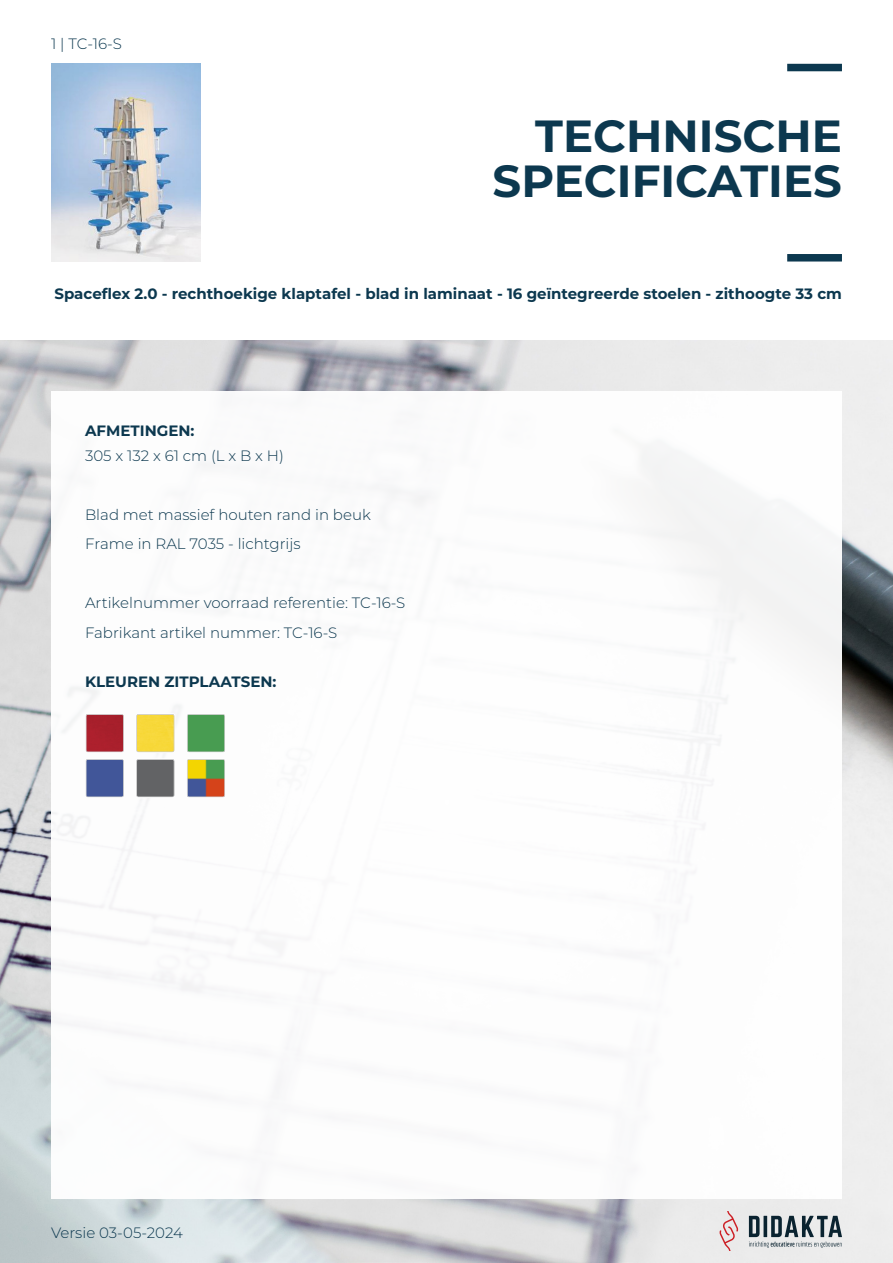
<style>
.page{position:relative;width:893px;height:1263px;background:#fff}
.page>*{position:absolute;margin:0;border:0;box-sizing:border-box;transform-origin:0 0}
.t1{font:700 45px/45px "Montserrat";color:#0c384f;text-align:right}
.Platte_tekst{font:300 15px "Montserrat";color:#0c384f}
.Titel_3{font:700 15px "Montserrat";color:#0c384f}
</style>
<div class="page">
<img style="left:0;top:340px;width:893px;height:923px">
<div style="left:51px;top:391px;width:791px;height:808px;background:#fff"></div>
<svg style="left:719px;top:1212px;width:19px;height:38px"></svg>
<svg style="left:749px;top:1216px;width:93px;height:32px;background:#97a0a5"></svg>
<div style="left:787px;top:64px;width:55px;height:7px;background:#0c384f"></div>
<div style="left:787px;top:254px;width:55px;height:7px;background:#0c384f"></div>
<svg style="left:85px;top:713px;width:140px;height:85px"></svg>
<img style="left:51px;top:64px;width:150px;height:198px">
<p class="Platte_tekst" style="left:51px;top:33px;width:72px">1 | TC-16-S</p>
<h1 class="t1" style="left:493px;top:111px;width:351px">TECHNISCHE<br>SPECIFICATIES</h1>
<p class="Titel_3" style="left:55px;top:283px;width:789px">Spaceflex 2.0 - rechthoekige klaptafel - blad in laminaat - 16 geïntegreerde stoelen - zithoogte 33 cm</p>
<p class="Titel_3" style="left:85px;top:419px;width:111px">AFMETINGEN:</p>
<p class="Platte_tekst" style="left:85px;top:445px;width:200px">305 x 132 x 61 cm (L x B x H)</p>
<p class="Platte_tekst" style="left:85px;top:504px;width:287px">Blad met massief houten rand in beuk</p>
<p class="Platte_tekst" style="left:85px;top:534px;width:217px">Frame in RAL 7035 - lichtgrijs</p>
<p class="Platte_tekst" style="left:85px;top:593px;width:322px">Artikelnummer voorraad referentie: TC-16-S</p>
<p class="Platte_tekst" style="left:85px;top:622px;width:254px">Fabrikant artikel nummer: TC-16-S</p>
<p class="Titel_3" style="left:85px;top:670px;width:193px">KLEUREN ZITPLAATSEN:</p>
<p class="Platte_tekst" style="left:51px;top:1223px;width:134px">Versie 03-05-2024</p>
</div>
